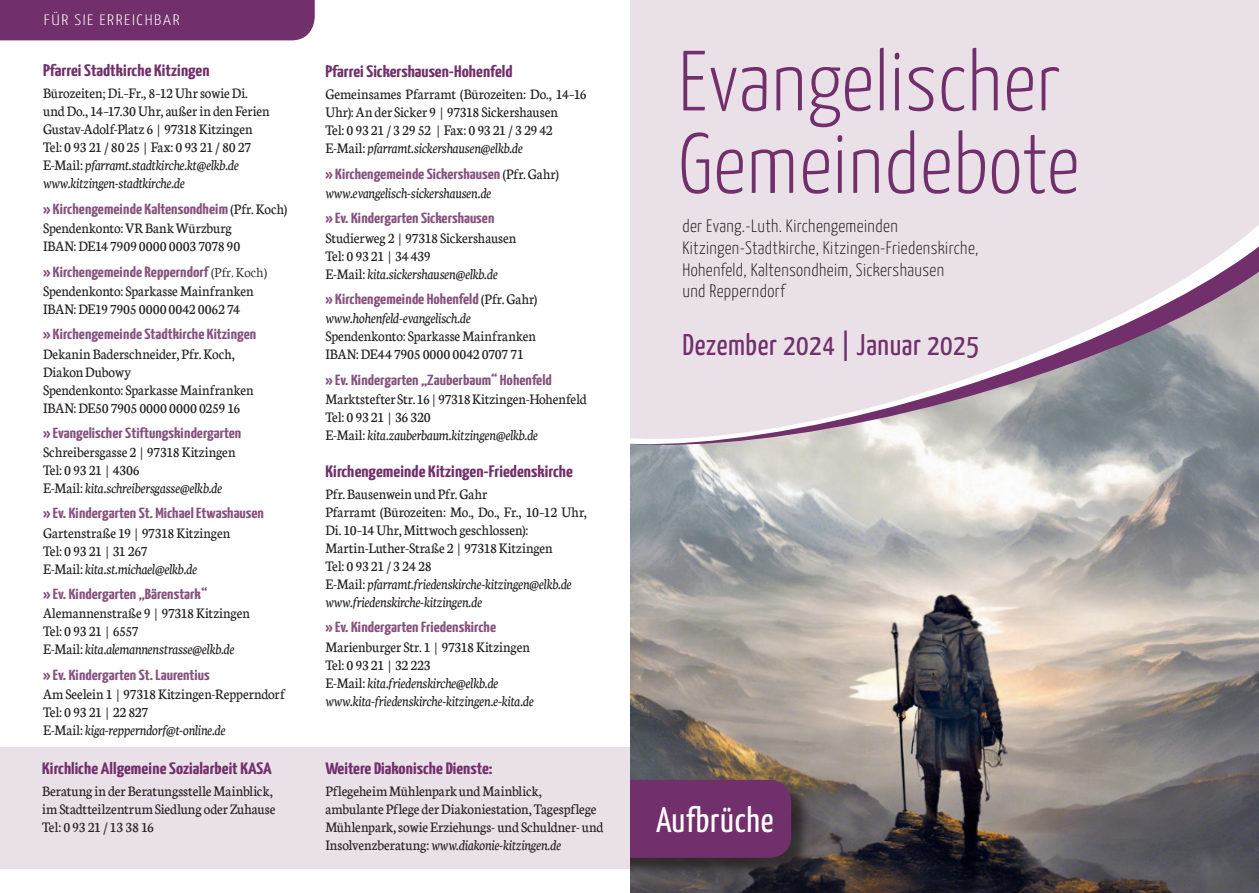
<style>
.page{position:relative;width:1259px;height:893px;background:#fff}
.page>*{position:absolute;margin:0;border:0;box-sizing:border-box;transform-origin:0 0}
.t1{font:300 85.05px/82.5px "Yanone Kaffeesatz";letter-spacing:.01em;color:#712f6b}
.t2{font:35.4px "Yanone Kaffeesatz";letter-spacing:.02em;color:#fff}
.t3{font:30px "Yanone Kaffeesatz";letter-spacing:.02em;color:#712f6b}
.t4{font:300 18px/21.6px "Yanone Kaffeesatz";letter-spacing:.02em;color:#231f20}
.t5{font:700 16.5px "Yanone Kaffeesatz";color:#712f6b;scale:1.2 1}
.t6{font:15.6px/18px "Neuton";color:#231f20;scale:.93 1}
.t7{font:italic 15.6px/18px "Neuton";letter-spacing:-.01em;color:#231f20;scale:.93 1}
.t8{font:300 15px "Yanone Kaffeesatz";letter-spacing:.09em;color:#fff;scale:1.2 1}
.t9{font:700 14.7px "Yanone Kaffeesatz";color:#86527e;scale:1.2 1}
.s1{font-style:italic}
.s2{font-family:"Neuton";font-weight:400;font-size:15.6px;color:#231f20}
.s3{font-family:"Neuton";font-weight:300;color:#231f20}
.s4{font-style:normal}
</style>
<div class="page">
<div style="left:0;top:0;width:315px;height:40px;background:#712f6b"></div>
<img style="left:630px;top:463px;width:628px;height:430px">
<div style="left:630px;top:0;width:629px;height:61px;background:#eae1e8"></div>
<svg style="left:630px;top:61px;width:629px;height:397px;background:#dad2d9"></svg>
<div style="left:483px;top:782px;width:326px;height:95px;background:#231f20;opacity:.75"></div>
<div style="left:480px;top:780px;width:311px;height:78px;background:#712f6b;border-radius:22px"></div>
<div style="left:315px;top:0;width:315px;height:893px;background:#fff"></div>
<div style="left:0;top:747px;width:629px;height:121px;background:#eae1e8"></div>
<p class="t8" style="left:44px;top:14px;width:115px">FÜR SIE ERREICHBAR</p>
<p class="t5" style="left:43px;top:63px;width:140px">Pfarrei Stadtkirche Kitzingen</p>
<p class="t6" style="left:43px;top:86px;width:245px">Bürozeiten; Di.–Fr., 8–12 Uhr sowie Di. und Do., 14–17.30 Uhr, außer in den Ferien Gustav-Adolf-Platz 6 | 97318 Kitzingen Tel: 0 93 21 / 80 25 | Fax: 0 93 21 / 80 27<br>E-Mail: <span class="s1">pfarramt.stadtkirche.kt@elkb.de www.kitzingen-stadtkirche.de</span></p>
<p class="t9" style="left:43px;top:202px;width:205px">» Kirchengemeinde Kaltensondheim <span class="s2">(Pfr. Koch)</span></p>
<p class="t6" style="left:43px;top:220px;width:214px">Spendenkonto: VR Bank Würzburg<br>IBAN: DE14 7909 0000 0003 7078 90</p>
<p class="t9" style="left:43px;top:265px;width:188px">» Kirchengemeinde Repperndorf <span class="s3">(Pfr. Koch)</span></p>
<p class="t6" style="left:43px;top:283px;width:228px">Spendenkonto: Sparkasse Mainfranken<br>IBAN: DE19 7905 0000 0042 0062 74</p>
<p class="t9" style="left:43px;top:328px;width:179px">» Kirchengemeinde Stadtkirche Kitzingen</p>
<p class="t6" style="left:43px;top:346px;width:228px">Dekanin Baderschneider, Pfr. Koch,<br>Diakon Dubowy<br>Spendenkonto: Sparkasse Mainfranken<br>IBAN: DE50 7905 0000 0000 0259 16</p>
<p class="t9" style="left:43px;top:426px;width:167px">» Evangelischer Stiftungskindergarten</p>
<p class="t6" style="left:43px;top:445px;width:208px">Schreibersgasse 2 | 97318 Kitzingen<br>Tel: 0 93 21 | 4306<br>E-Mail: <span class="s1">kita.schreibersgasse@elkb.de</span></p>
<p class="t9" style="left:43px;top:507px;width:186px">» Ev. Kindergarten St. Michael Etwashausen</p>
<p class="t6" style="left:43px;top:525px;width:203px">Gartenstraße 19 | 97318 Kitzingen<br>Tel: 0 93 21 | 31 267<br>E-Mail: <span class="s1">kita.st.michael@elkb.de</span></p>
<p class="t9" style="left:43px;top:587px;width:138px">» Ev. Kindergarten „Bärenstark“</p>
<p class="t6" style="left:43px;top:606px;width:224px">Alemannenstraße 9 | 97318 Kitzingen<br>Tel: 0 93 21 | 6557<br>E-Mail: <span class="s1">kita.alemannenstrasse@elkb.de</span></p>
<p class="t9" style="left:43px;top:668px;width:140px">» Ev. Kindergarten St. Laurentius</p>
<p class="t6" style="left:43px;top:686px;width:261px">Am Seelein 1 | 97318 Kitzingen-Repperndorf<br>Tel: 0 93 21 | 22 827<br>E-Mail: <span class="s1">kiga-repperndorf@t-online.de</span></p>
<p class="t5" style="left:42px;top:761px;width:193px">Kirchliche Allgemeine Sozialarbeit KASA</p>
<p class="t6" style="left:42px;top:784px;width:252px">Beratung in der Beratungsstelle Mainblick, im Stadtteilzentrum Siedlung oder Zuhause<br>Tel: 0 93 21 / 13 38 16</p>
<p class="t5" style="left:325px;top:64px;width:157px">Pfarrei Sickershausen-Hohenfeld</p>
<p class="t6" style="left:325px;top:86px;width:283px">Gemeinsames Pfarramt (Bürozeiten: Do., 14–16<br>Uhr): An der Sicker 9 | 97318 Sickershausen<br>Tel: 0 93 21 / 3 29 52 | Fax: 0 93 21 / 3 29 42<br>E-Mail: <span class="s1">pfarramt.sickershausen@elkb.de</span></p>
<p class="t9" style="left:325px;top:167px;width:196px">» Kirchengemeinde Sickershausen <span class="s2">(Pfr. Gahr)</span></p>
<p class="t7" style="left:325px;top:185px;width:180px">www.evangelisch-sickershausen.de</p>
<p class="t9" style="left:325px;top:212px;width:142px">» Ev. Kindergarten Sickershausen</p>
<p class="t6" style="left:325px;top:230px;width:207px">Studierweg 2 | 97318 Sickershausen<br>Tel: 0 93 21 | 34 439<br>E-Mail: <span class="s1">kita.sickershausen@elkb.de</span></p>
<p class="t9" style="left:325px;top:292px;width:178px">» Kirchengemeinde Hohenfeld <span class="s2">(Pfr. Gahr)</span></p>
<p class="t7" style="left:325px;top:311px;width:158px">www.hohenfeld-evangelisch.de</p>
<p class="t6" style="left:325px;top:329px;width:228px">Spendenkonto: Sparkasse Mainfranken<br>IBAN: DE44 7905 0000 0042 0707 71</p>
<p class="t9" style="left:325px;top:373px;width:190px">» Ev. Kindergarten „Zauberbaum“ Hohenfeld</p>
<p class="t6" style="left:325px;top:391px;width:283px">Marktstefter Str. 16 | 97318 Kitzingen-Hohenfeld<br>Tel: 0 93 21 | 36 320<br>E-Mail: <span class="s1">kita.zauberbaum.kitzingen@elkb.de</span></p>
<p class="t5" style="left:325px;top:464px;width:208px">Kirchengemeinde Kitzingen-Friedenskirche</p>
<p class="t6" style="left:325px;top:486px;width:283px">Pfr. Bausenwein und Pfr. Gahr<br>Pfarramt (Bürozeiten: Mo., Do., Fr., 10–12 Uhr, Di. 10–14 Uhr, Mittwoch geschlossen):<br>Martin-Luther-Straße 2 | 97318 Kitzingen<br>Tel: 0 93 21 / 3 24 28<br>E-Mail: <span class="s1">pfarramt.friedenskirche-kitzingen@elkb.de www.friedenskirche-kitzingen.de</span></p>
<p class="t9" style="left:325px;top:621px;width:144px">» Ev. Kindergarten Friedenskirche</p>
<p class="t7" style="left:325px;top:639px;width:226px"><span class="s4">Marienburger Str. 1 | 97318 Kitzingen Tel: 0 93 21 | 32 223<br>E-Mail:</span> kita.friedenskirche@elkb.de www.kita-friedenskirche-kitzingen.e-kita.de</p>
<p class="t5" style="left:325px;top:761px;width:141px">Weitere Diakonische Dienste:</p>
<p class="t6" style="left:325px;top:784px;width:301px">Pflegeheim Mühlenpark und Mainblick, ambulante Pflege der Diakoniestation, Tagespflege Mühlenpark, sowie Erziehungs- und Schuldner- und Insolvenzberatung: <span class="s1">www.diakonie-kitzingen.de</span></p>
<h1 class="t1" style="left:678px;top:46px;width:402px">Evangelischer<br>Gemeindebote</h1>
<p class="t4" style="left:682px;top:217px;width:297px">der Evang.-Luth. Kirchengemeinden Kitzingen-Stadtkirche, Kitzingen-Friedenskirche, Hohenfeld, Kaltensondheim, Sickershausen<br>und Repperndorf</p>
<h3 class="t3" style="left:682px;top:330px;width:298px">Dezember 2024 | Januar 2025</h3>
<h2 class="t2" style="left:656px;top:803px;width:119px">Aufbrüche</h2>
</div>
